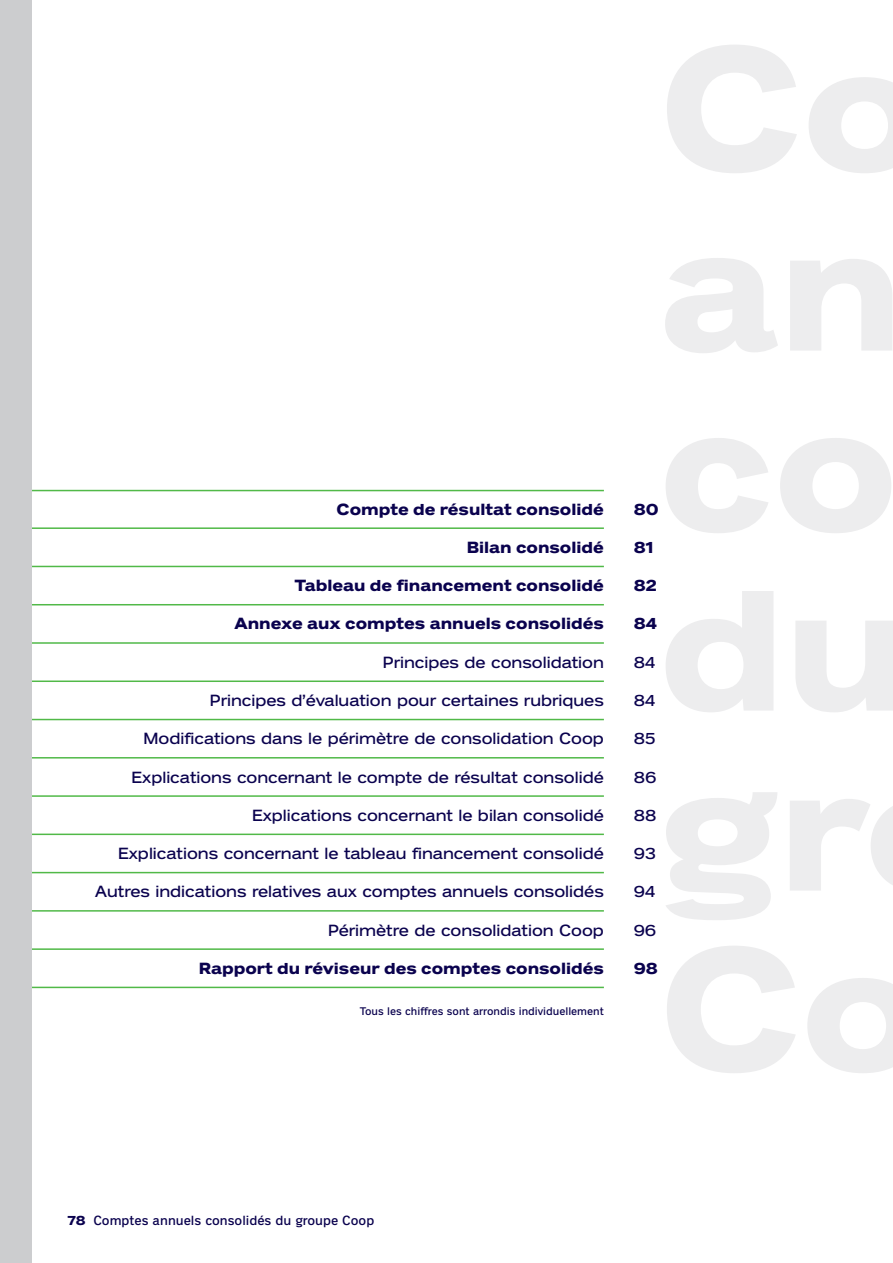
<style>
.page{position:relative;width:893px;height:1263px;background:#fff}
.page>*{position:absolute;margin:0;border:0;box-sizing:border-box;transform-origin:0 0}
.t1{font:16.5px "Coop Expanded";color:#0a024e}
.t2{font:700 16.5px "Coop Expanded";color:#0a024e}
.t3{font:13.5px "Coop";color:#0a024e}
.t4{font:11.25px "Coop";color:#0a024e}
.s1{font-family:"Coop Expanded";font-weight:700}
</style>
<div class="page">
<hr style="left:0;top:490px;width:604px;height:1px;background:#51b948">
<hr style="left:0;top:527px;width:604px;height:2px;background:#51b948">
<hr style="left:0;top:566px;width:604px;height:1px;background:#51b948">
<hr style="left:0;top:604px;width:604px;height:1px;background:#51b948">
<hr style="left:0;top:642px;width:604px;height:2px;background:#51b948">
<hr style="left:0;top:681px;width:604px;height:1px;background:#51b948">
<hr style="left:0;top:719px;width:604px;height:1px;background:#51b948">
<hr style="left:0;top:757px;width:604px;height:2px;background:#51b948">
<hr style="left:0;top:795px;width:604px;height:2px;background:#51b948">
<hr style="left:0;top:834px;width:604px;height:1px;background:#51b948">
<hr style="left:0;top:872px;width:604px;height:1px;background:#51b948">
<hr style="left:0;top:910px;width:604px;height:2px;background:#51b948">
<hr style="left:0;top:948px;width:604px;height:2px;background:#51b948">
<hr style="left:0;top:987px;width:604px;height:1px;background:#51b948">
<div style="left:0;top:1px;width:32px;height:1262px;background:#cccdcf"></div>
<p class="t2" style="left:336px;top:504px;width:269px">Compte de résultat consolidé</p>
<p class="t2" style="left:633px;top:504px;width:26px">80</p>
<p class="t2" style="left:467px;top:542px;width:138px">Bilan consolidé</p>
<p class="t2" style="left:633px;top:542px;width:21px">81</p>
<p class="t2" style="left:295px;top:580px;width:310px">Tableau de financement consolidé</p>
<p class="t2" style="left:633px;top:580px;width:25px">82</p>
<p class="t2" style="left:234px;top:618px;width:371px">Annexe aux comptes annuels consolidés</p>
<p class="t2" style="left:633px;top:618px;width:25px">84</p>
<p class="t1" style="left:383px;top:656px;width:222px">Principes de consolidation</p>
<p class="t1" style="left:633px;top:656px;width:23px">84</p>
<p class="t1" style="left:210px;top:695px;width:395px">Principes d’évaluation pour certaines rubriques</p>
<p class="t1" style="left:633px;top:695px;width:23px">84</p>
<p class="t1" style="left:143px;top:733px;width:462px">Modifications dans le périmètre de consolidation Coop</p>
<p class="t1" style="left:633px;top:733px;width:23px">85</p>
<p class="t1" style="left:132px;top:771px;width:474px">Explications concernant le compte de résultat consolidé</p>
<p class="t1" style="left:633px;top:771px;width:24px">86</p>
<p class="t1" style="left:252px;top:810px;width:353px">Explications concernant le bilan consolidé</p>
<p class="t1" style="left:633px;top:810px;width:24px">88</p>
<p class="t1" style="left:118px;top:848px;width:487px">Explications concernant le tableau financement consolidé</p>
<p class="t1" style="left:633px;top:848px;width:24px">93</p>
<p class="t1" style="left:95px;top:886px;width:510px">Autres indications relatives aux comptes annuels consolidés</p>
<p class="t1" style="left:633px;top:886px;width:23px">94</p>
<p class="t1" style="left:328px;top:924px;width:277px">Périmètre de consolidation Coop</p>
<p class="t1" style="left:633px;top:924px;width:24px">96</p>
<p class="t2" style="left:199px;top:963px;width:406px">Rapport du réviseur des comptes consolidés</p>
<p class="t2" style="left:633px;top:963px;width:26px">98</p>
<p class="t4" style="left:360px;top:1007px;width:245px">Tous les chiffres sont arrondis individuellement</p>
<p class="t3" style="left:68px;top:1216px;width:308px"><span class="s1">78</span> Comptes annuels consolidés du groupe Coop</p>
</div>
